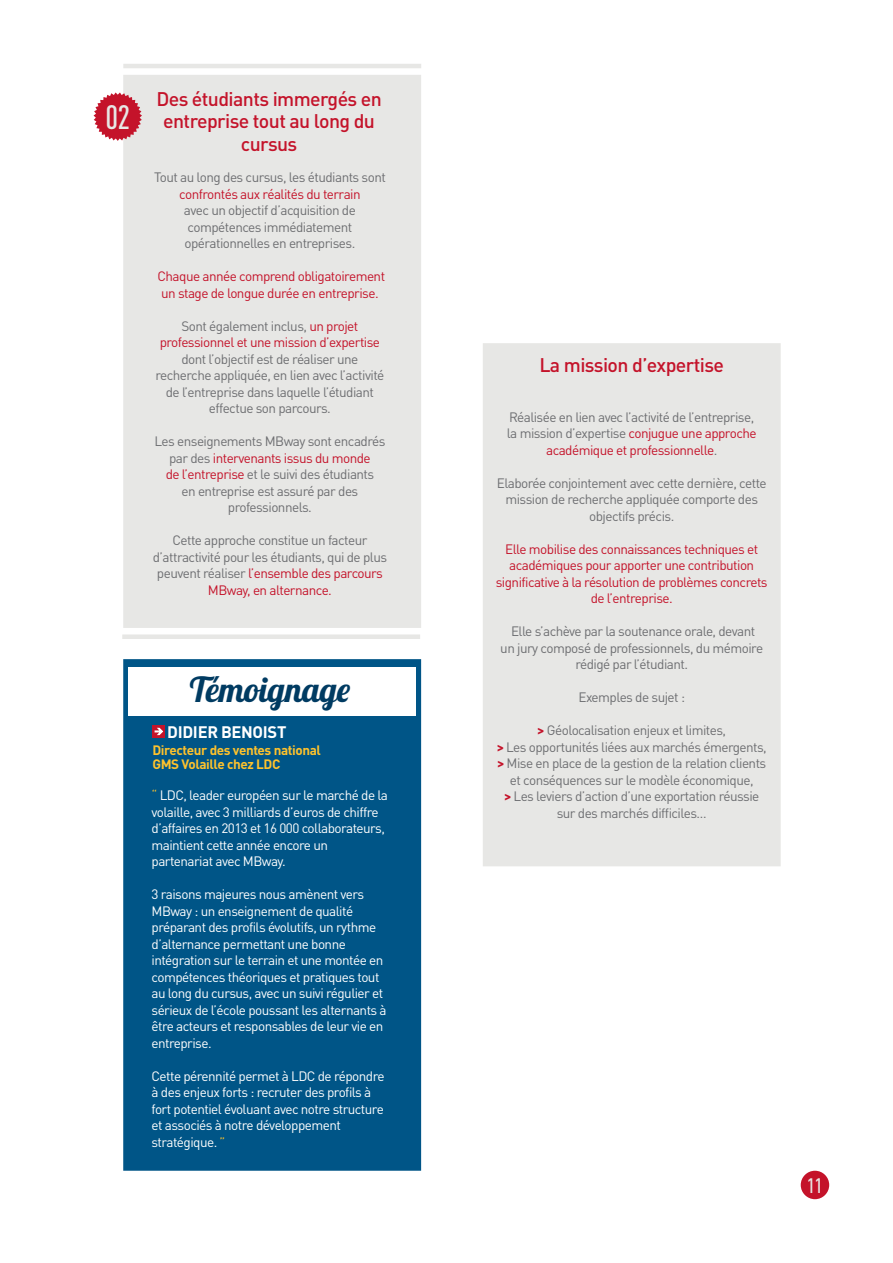
<style>
.page{position:relative;width:893px;height:1263px;background:#fff}
.page>*{position:absolute;margin:0;border:0;box-sizing:border-box;transform-origin:0 0}
.t1{font:34.5px "Lobster";letter-spacing:-.01em;color:#003b62}
.t2{font:500 condensed 33.3px "DINOT";color:#e7e7e5}
.t3{font:500 condensed 20.7px "DINOT";color:#e7e7e5}
.t4{font:500 19.5px/22.5px "DINOT";letter-spacing:-.03em;color:#c4132a;text-align:center}
.t5{font:700 16.5px "DINOT";color:#fff}
.t6{font:13.5px/16.5px "DINOT";letter-spacing:-.04em;color:#6d6e71;text-align:center}
.t7{font:13.5px/16.5px "DINOT";letter-spacing:-.04em;color:#fff}
.t8{font:13.5px/16.5px "DINOT";letter-spacing:-.04em;color:#c4132a;text-align:center}
.t9{font:700 13.5px/13.5px "DINOT";letter-spacing:-.03em;color:#fec22c}
.s1{color:#6d6e71}
.s2{color:#c4132a}
.s3{color:#fec22c}
.s4{font-weight:700;color:#c4132a}
</style>
<div class="page">
<div style="left:801px;top:1171px;width:28px;height:28px;background:#c4132a;border-radius:50%"></div>
<div style="left:123px;top:75px;width:298px;height:553px;background:#e7e7e5"></div>
<hr style="left:123px;top:64px;width:298px;height:4px;background:#e7e7e5">
<svg style="left:94px;top:92px;width:48px;height:49px;background:#d15464"></svg>
<div style="left:122px;top:634px;width:298px;height:5px;background:#e7e7e5"></div>
<div style="left:483px;top:343px;width:298px;height:523px;background:#e7e7e5"></div>
<div style="left:123px;top:659px;width:298px;height:512px;background:#005587"></div>
<div style="left:152px;top:725px;width:13px;height:13px;background:#c4132a"></div>
<svg style="left:154px;top:727px;width:10px;height:9px"></svg>
<div style="left:128px;top:667px;width:288px;height:49px;background:#fff"></div>
<h2 class="t2" style="left:105px;top:98px;width:26px">02</h2>
<h3 class="t4" style="left:156px;top:87px;width:227px">Des étudiants immergés en entreprise tout au long du cursus</h3>
<p class="t6" style="left:154px;top:169px;width:233px">Tout au long des cursus, les étudiants sont</p>
<p class="t8" style="left:179px;top:185px;width:183px">confrontés aux réalités du terrain</p>
<p class="t6" style="left:184px;top:202px;width:173px;text-align:left">avec un objectif d’acquisition de compétences immédiatement opérationnelles en entreprises.</p>
<p class="t8" style="left:158px;top:268px;width:229px;text-align:left">Chaque année comprend obligatoirement un stage de longue durée en entreprise.</p>
<p class="t8" style="left:160px;top:317px;width:222px"><span class="s1">Sont également inclus,</span> un projet professionnel et une mission d’expertise</p>
<p class="t6" style="left:155px;top:350px;width:230px">dont l’objectif est de réaliser une recherche appliquée, en lien avec l’activité de l’entreprise dans laquelle l’étudiant effectue son parcours.</p>
<p class="t6" style="left:154px;top:433px;width:232px">Les enseignements MBway sont encadrés par des <span class="s2">intervenants issus du monde<br>de l’entreprise</span> et le suivi des étudiants<br>en entreprise est assuré par des professionnels.</p>
<p class="t6" style="left:153px;top:532px;width:236px">Cette approche constitue un facteur d’attractivité pour les étudiants, qui de plus peuvent réaliser <span class="s2">l’ensemble des parcours MBway, en alternance.</span></p>
<h1 class="t1" style="left:190px;top:667px;width:162px">Témoignage</h1>
<p class="t5" style="left:167px;top:721px;width:20px">Didier</p>
<p class="t5" style="left:221px;top:721px;width:21px">Benois</p>
<p class="t5" style="left:277px;top:721px;width:11px">t</p>
<p class="t9" style="left:152px;top:743px;width:170px">Directeur des ventes national<br>GMS Volaille chez LDC</p>
<p class="t7" style="left:152px;top:787px;width:238px"><span class="s3">“</span> LDC, leader européen sur le marché de la volaille, avec 3 milliards d’euros de chiffre d’affaires en 2013 et 16 000 collaborateurs, maintient cette année encore un partenariat avec MBway.</p>
<p class="t7" style="left:152px;top:886px;width:237px">3 raisons majeures nous amènent vers MBway : un enseignement de qualité préparant des profils évolutifs, un rythme d’alternance permettant une bonne intégration sur le terrain et une montée en compétences théoriques et pratiques tout au long du cursus, avec un suivi régulier et sérieux de l’école poussant les alternants à être acteurs et responsables de leur vie en entreprise.</p>
<p class="t7" style="left:152px;top:1067px;width:235px">Cette pérennité permet à LDC de répondre à des enjeux forts : recruter des profils à fort potentiel évoluant avec notre structure et associés à notre développement stratégique. <span class="s3">”</span></p>
<h3 class="t4" style="left:539px;top:353px;width:186px">La mission d’expertise</h3>
<p class="t6" style="left:507px;top:409px;width:251px">Réalisée en lien avec l’activité de l’entreprise, la mission d’expertise <span class="s2">conjugue une approche académique et professionnelle</span>.</p>
<p class="t6" style="left:497px;top:475px;width:271px">Elaborée conjointement avec cette dernière, cette mission de recherche appliquée comporte des objectifs précis.</p>
<p class="t8" style="left:496px;top:541px;width:273px">Elle mobilise des connaissances techniques et académiques pour apporter une contribution significative à la résolution de problèmes concrets de l’entreprise.</p>
<p class="t6" style="left:500px;top:623px;width:264px">Elle s’achève par la soutenance orale, devant<br>un jury composé de professionnels, du mémoire rédigé par l’étudiant.</p>
<p class="t6" style="left:578px;top:689px;width:108px">Exemples de sujet :</p>
<p class="t6" style="left:497px;top:722px;width:272px"><span class="s4">&gt;</span> Géolocalisation enjeux et limites,<br><span class="s4">&gt;</span> Les opportunités liées aux marchés émergents, <span class="s4">&gt;</span> Mise en place de la gestion de la relation clients et conséquences sur le modèle économique,<br><span class="s4">&gt;</span> Les leviers d’action d’une exportation réussie sur des marchés difficiles…</p>
<h3 class="t3" style="left:807px;top:1173px;width:17px">11</h3>
</div>
